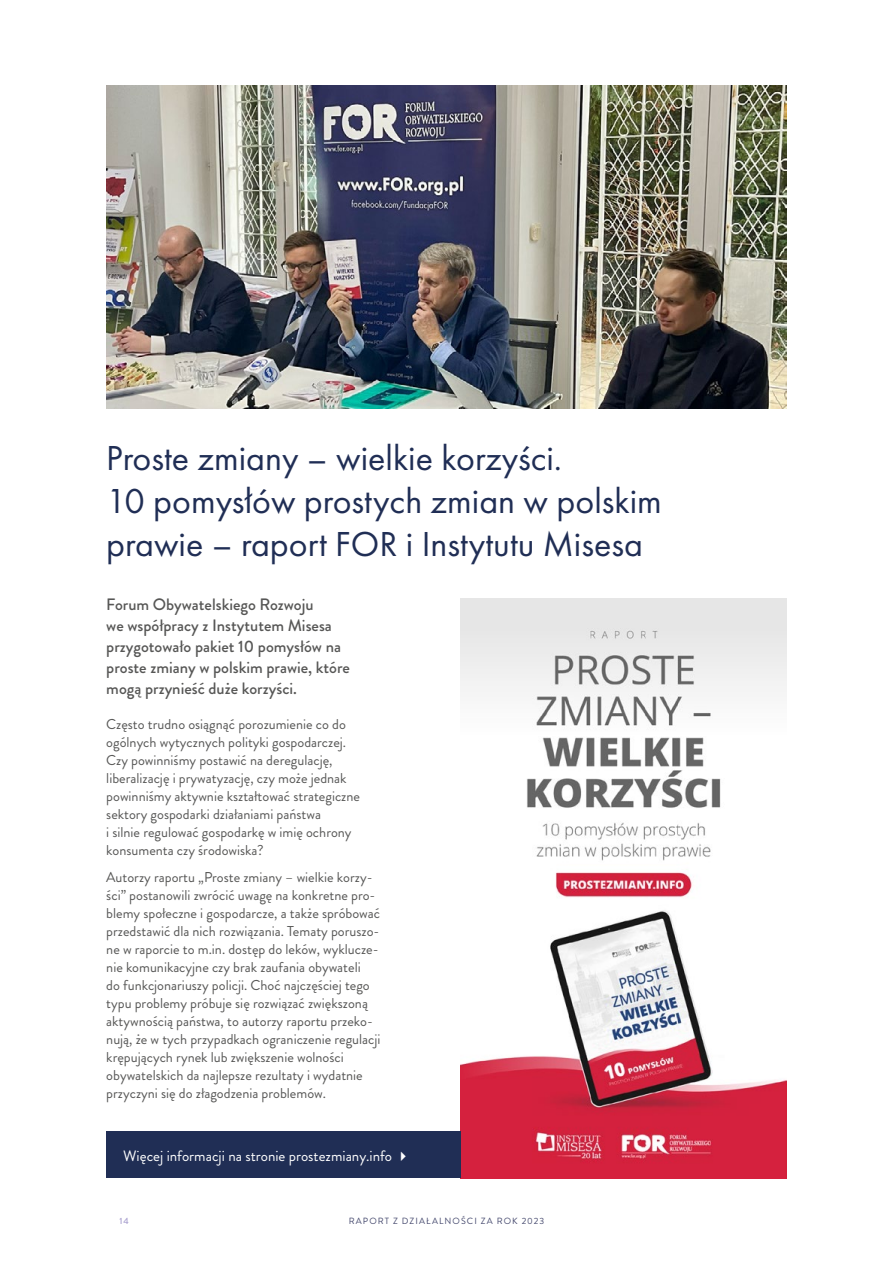
<style>
.page{position:relative;width:893px;height:1263px;background:#fff}
.page>*{position:absolute;margin:0;border:0;box-sizing:border-box;transform-origin:0 0}
.t1{font:36px/43.2px "Futura PT";color:#202e55}
.t2{font:500 16.5px/21px "Brandon Grotesque";color:#575756}
.t3{font:15px "Brandon Grotesque";color:#fff}
.t4{font:14.25px/18px "Brandon Grotesque";color:#575756}
.t5{font:9px "Brandon Grotesque";letter-spacing:.12em;color:#44486d}
.t6{font:500 9px "Brandon Grotesque";color:#a69dcd}
</style>
<div class="page">
<img style="left:106px;top:85px;width:681px;height:323px">
<img style="left:461px;top:598px;width:326px;height:580px">
<div style="left:106px;top:1132px;width:355px;height:46px;background:#202e55"></div>
<h1 class="t1" style="left:106px;top:436px;width:557px">Proste zmiany – wielkie korzyści.<br>10 pomysłów prostych zmian w polskim prawie – raport FOR i Instytutu Misesa</h1>
<p class="t2" style="left:106px;top:594px;width:245px">Forum Obywatelskiego Rozwoju<br>we współpracy z Instytutem Misesa przygotowało pakiet 10 pomysłów na proste zmiany w polskim prawie, które mogą przynieść duże korzyści.</p>
<p class="t4" style="left:106px;top:715px;width:255px">Często trudno osiągnąć porozumienie co do ogólnych wytycznych polityki gospodarczej.<br>Czy powinniśmy postawić na deregulację, liberalizację i prywatyzację, czy może jednak powinniśmy aktywnie kształtować strategiczne sektory gospodarki działaniami państwa<br>i silnie regulować gospodarkę w imię ochrony konsumenta czy środowiska?</p>
<p class="t4" style="left:106px;top:868px;width:276px">Autorzy raportu „Proste zmiany – wielkie korzy&shy;ści” postanowili zwrócić uwagę na konkretne pro&shy;blemy społeczne i gospodarcze, a także spróbować przedstawić dla nich rozwiązania. Tematy poruszo&shy;ne w raporcie to m.in. dostęp do leków, wyklucze&shy;nie komunikacyjne czy brak zaufania obywateli<br>do funkcjonariuszy policji. Choć najczęściej tego typu problemy próbuje się rozwiązać zwiększoną aktywnością państwa, to autorzy raportu przeko&shy;nują, że w tych przypadkach ograniczenie regulacji krępujących rynek lub zwiększenie wolności obywatelskich da najlepsze rezultaty i wydatnie przyczyni się do złagodzenia problemów.</p>
<p class="t3" style="left:123px;top:1145px;width:289px">Więcej informacji na stronie prostezmiany.info ✔</p>
<p class="t6" style="left:119px;top:1214px;width:11px">14</p>
<p class="t5" style="left:349px;top:1214px;width:197px">RAPORT Z DZIAŁALNOŚCI ZA ROK 2023</p>
</div>
